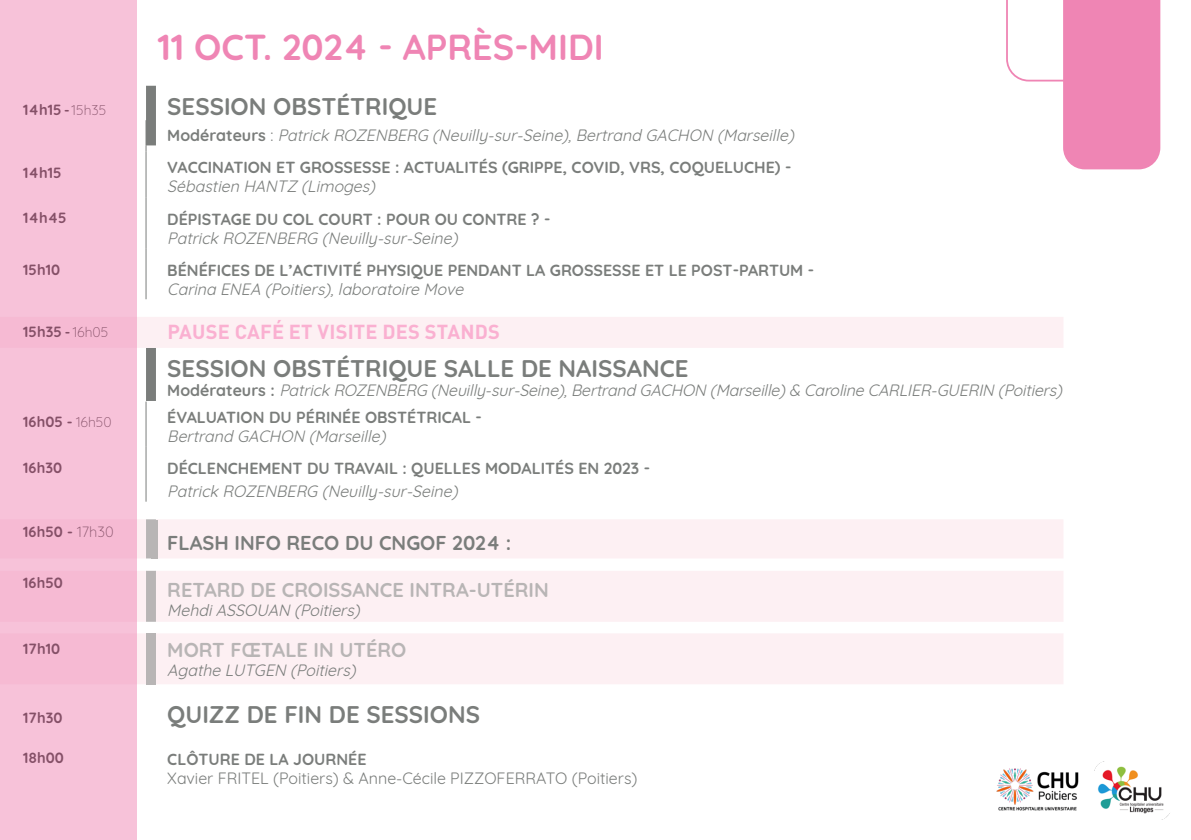
<style>
.page{position:relative;width:1191px;height:840px;background:#fff}
.page>*{position:absolute;margin:0;border:0;box-sizing:border-box;transform-origin:0 0}
.t1{font:700 36px "Quicksand";color:#ef85b4}
.t2{font:700 24px "Quicksand";color:#7a7d7b}
.t3{font:700 20px "Quicksand";color:#b8b5b5}
.t4{font:700 20px "DIN Pro";letter-spacing:.01em;color:#fab0d1}
.t5{font:700 20px "Quicksand";color:#7a7d7b}
.t6{font:italic 16px "Quicksand";color:#7a7d7b}
.t7{font:700 16px "Quicksand";color:#7a7d7b}
.t8{font:16px "Quicksand";color:#7a7d7b}
.t9{font:700 14.8px "Quicksand";color:#1c1c1c}
.s1{font-size:14px}
.s2{font-weight:300;font-size:14px}
.s3{font-weight:700;font-style:normal}
.s4{font-style:normal}
.s5{font-weight:300}
</style>
<div class="page">
<svg style="left:137px;top:317px;width:926px;height:367px"></svg>
<svg style="left:137px;top:519px;width:926px;height:114px"></svg>
<div style="left:146px;top:633px;width:10px;height:51px;background:#b8b5b5"></div>
<svg style="left:146px;top:86px;width:10px;height:315px"></svg>
<hr style="left:146px;top:151px;width:1px;height:46px;background:#7a7d7b">
<hr style="left:146px;top:197px;width:1px;height:52px;background:#7a7d7b">
<hr style="left:146px;top:249px;width:1px;height:50px;background:#7a7d7b">
<hr style="left:146px;top:401px;width:1px;height:45px;background:#7a7d7b">
<hr style="left:146px;top:446px;width:1px;height:55px;background:#7a7d7b">
<svg style="left:1006px;top:0;width:154px;height:169px"></svg>
<div style="left:0;top:0;width:137px;height:839px;background:#f7c2d9"></div>
<img style="left:1094px;top:761px;width:76px;height:57px">
<img style="left:996px;top:768px;width:83px;height:43px">
<div style="left:151px;top:519px;width:6px;height:39px;background:#b8b5b5"></div>
<h1 class="t1" style="left:158px;top:17px;width:447px">11 OCT. 2024 - APRÈS-MIDI</h1>
<p class="t9" style="left:23px;top:97px;width:85px">14h15 <span class="s1">-</span><span class="s2">15h35</span></p>
<h2 class="t2" style="left:167px;top:86px;width:271px">SESSION OBSTÉTRIQUE</h2>
<p class="t6" style="left:167px;top:122px;width:633px"><span class="s3">M o d é r a t e u r s</span> <span class="s4">:</span> Patrick ROZENBERG (Neuilly-sur-Seine),Bertrand GACHON (Marseille)</p>
<p class="t9" style="left:23px;top:160px;width:40px">14h15</p>
<p class="t7" style="left:167px;top:154px;width:625px">VACCINATION ET GROSSESSE : ACTUALITÉS (GRIPPE, COVID, VRS, COQUELUCHE) -</p>
<p class="t6" style="left:167px;top:174px;width:214px">Sébastien HANTZ (Limoges)</p>
<p class="t9" style="left:23px;top:206px;width:45px">14h45</p>
<p class="t7" style="left:167px;top:205px;width:384px">DÉPISTAGE DU COL COURT : POUR OU CONTRE ? -</p>
<p class="t6" style="left:167px;top:225px;width:296px">Patrick ROZENBERG (Neuilly-sur-Seine)</p>
<p class="t9" style="left:23px;top:257px;width:38px">15h10</p>
<p class="t7" style="left:167px;top:256px;width:648px">BÉNÉFICES DE L’ACTIVITÉ PHYSIQUE PENDANT LA GROSSESSE ET LE POST-PARTUM -</p>
<p class="t6" style="left:167px;top:276px;width:302px">Carina ENEA (Poitiers),laboratoire Move</p>
<p class="t9" style="left:23px;top:319px;width:87px">15h35 <span class="s1">-</span> <span class="s2">16h05</span></p>
<p class="t4" style="left:167px;top:318px;width:334px">PAUSE CAFÉ ET VISITE DES STANDS</p>
<h2 class="t2" style="left:167px;top:348px;width:523px">SESSION OBSTÉTRIQUE SALLE DE NAISSANCE</h2>
<p class="t6" style="left:167px;top:377px;width:901px"><span class="s3">M o d é r a t e u r s :</span> PatrickROZENBERG (Neuilly-sur-Seine),Bertrand GACHON (Marseille)&amp; CarolineCARLIER-GUERIN (Poitiers)</p>
<p class="t9" style="left:23px;top:409px;width:90px">16h05 - <span class="s2">16h50</span></p>
<p class="t7" style="left:167px;top:403px;width:316px">ÉVALUATION DU PÉRINÉE OBSTÉTRICAL -</p>
<p class="t6" style="left:167px;top:423px;width:224px">Bertrand GACHON (Marseille)</p>
<p class="t9" style="left:23px;top:455px;width:40px">16h30</p>
<p class="t7" style="left:167px;top:455px;width:484px">DÉCLENCHEMENT DU TRAVAIL : QUELLES MODALITÉS EN 2023 -</p>
<p class="t6" style="left:167px;top:479px;width:296px">Patrick ROZENBERG (Neuilly-sur-Seine)</p>
<p class="t9" style="left:23px;top:519px;width:92px">16h50 - <span class="s5">17h30</span></p>
<p class="t5" style="left:167px;top:526px;width:345px">FLASH INFO RECO DU CNGOF 2024 :</p>
<p class="t9" style="left:23px;top:570px;width:41px">16h50</p>
<p class="t3" style="left:167px;top:572px;width:383px">RETARD DE CROISSANCE INTRA-UTÉRIN</p>
<p class="t6" style="left:167px;top:597px;width:199px">MehdiASSOUAN (Poitiers)</p>
<p class="t9" style="left:23px;top:635px;width:38px">17h10</p>
<p class="t3" style="left:167px;top:632px;width:240px">MORT FŒTALE IN UTÉRO</p>
<p class="t6" style="left:167px;top:657px;width:195px">Agathe LUTGEN (Poitiers)</p>
<p class="t9" style="left:23px;top:704px;width:41px">17h30</p>
<h2 class="t2" style="left:167px;top:693px;width:314px">QUIZZ DE FIN DE SESSIONS</h2>
<p class="t9" style="left:23px;top:745px;width:42px">18h00</p>
<p class="t7" style="left:167px;top:745px;width:201px">CLÔTURE DE LA JOURNÉE</p>
<p class="t8" style="left:167px;top:765px;width:472px">Xavier FRITEL (Poitiers) &amp; Anne-Cécile PIZZOFERRATO (Poitiers)</p>
</div>
